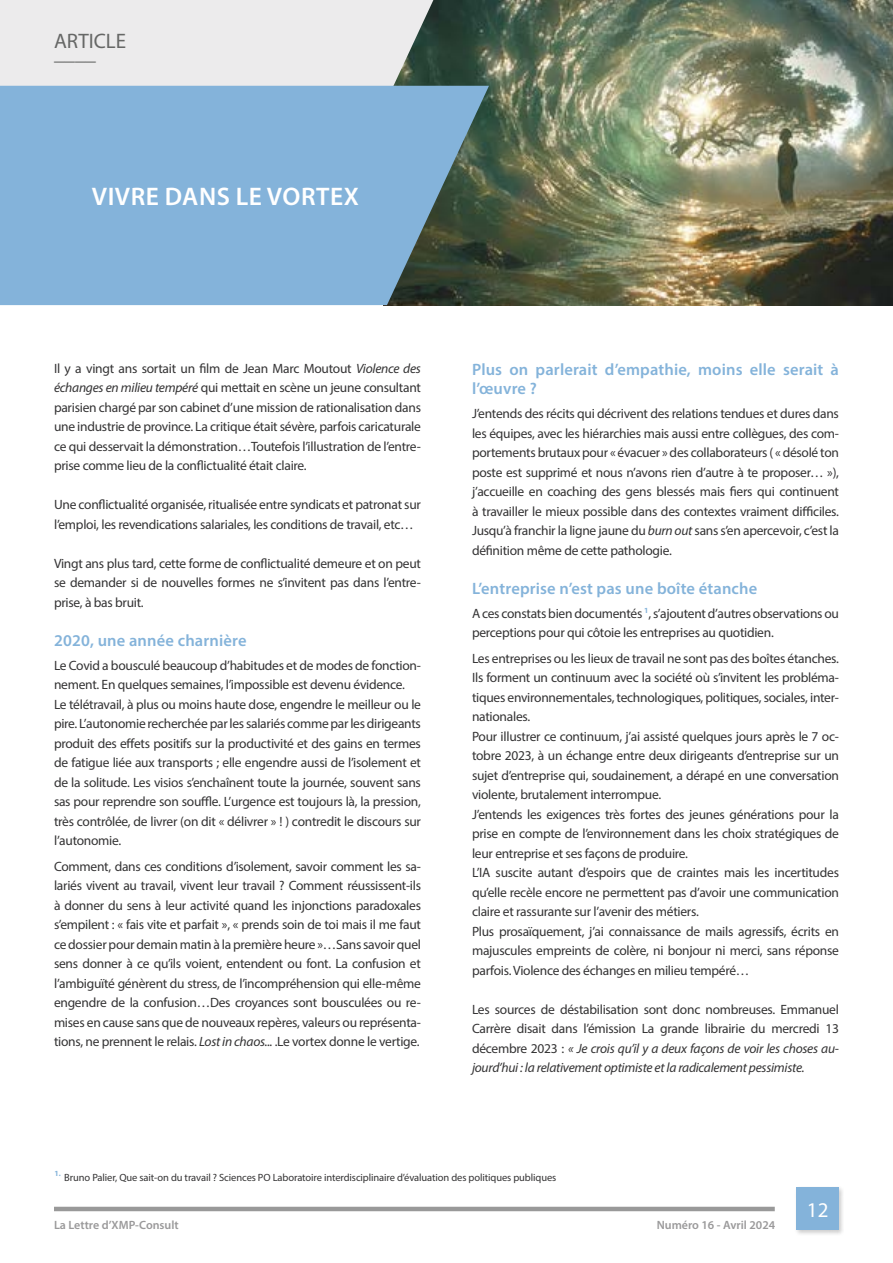
<style>
.page{position:relative;width:893px;height:1263px;background:#fff}
.page>*{position:absolute;margin:0;border:0;box-sizing:border-box;transform-origin:0 0}
.t1{font:600 25.5px "Myriad Pro";letter-spacing:.02em;color:#fff}
.t2{font:21px "Myriad Pro";color:#666766}
.t3{font:21px "Myriad Pro";color:#fff}
.t4{font:600 16.5px/19.5px "Myriad Pro";letter-spacing:.01em;color:#84b3da}
.t5{font:13.5px/19.5px "Myriad Pro";letter-spacing:-.02em;color:#343334;text-align:justify}
.t6{font:600 12px "Myriad Pro";color:#9a999a}
.t7{font:10.5px "Myriad Pro";letter-spacing:-.01em;color:#343334}
.s1{font-style:italic}
</style>
<div class="page">
<hr style="left:54px;top:1207px;width:721px;height:4px;background:#999">
<div style="left:795px;top:1186px;width:49px;height:49px;background:#000;opacity:.2"></div>
<div style="left:796px;top:1188px;width:43px;height:42px;background:#84b3da"></div>
<img style="left:433px;top:0;width:460px;height:305px">
<div style="left:0;top:0;width:433px;height:86px;background:#ecebec"></div>
<svg style="left:0;top:86px;width:489px;height:219px;background:#7ba7c8"></svg>
<h2 class="t2" style="left:54px;top:28px;width:74px">ARTICLE</h2>
<h2 class="t2" style="left:54px;top:40px;width:43px">____</h2>
<h1 class="t1" style="left:92px;top:180px;width:268px">VIVRE DANS LE VORTEX</h1>
<p class="t5" style="left:54px;top:358px;width:368px">Il y a vingt ans sortait un film de Jean Marc Moutout <span class="s1">Violence des échanges en milieu tempéré</span> qui mettait en scène un jeune consultant parisien chargé par son cabinet d’une mission de rationalisation dans une industrie de province. La critique était sévère, parfois caricaturale ce qui desservait la démonstration…Toutefois l’illustration de l’entre&shy;prise comme lieu de la conflictualité était claire.</p>
<p class="t5" style="left:54px;top:495px;width:368px">Une conflictualité organisée, ritualisée entre syndicats et patronat sur l’emploi, les revendications salariales, les conditions de travail, etc…</p>
<p class="t5" style="left:54px;top:553px;width:368px">Vingt ans plus tard, cette forme de conflictualité demeure et on peut se demander si de nouvelles formes ne s’invitent pas dans l’entre&shy;prise, à bas bruit.</p>
<p class="t4" style="left:54px;top:630px;width:194px">2020, une année charnière</p>
<p class="t5" style="left:54px;top:655px;width:368px;text-align:left">Le Covid a bousculé beaucoup d’habitudes et de modes de fonction&shy;nement. En quelques semaines, l’impossible est devenu évidence.<br>Le télétravail, à plus ou moins haute dose, engendre le meilleur ou le pire. L’autonomie recherchée par les salariés comme par les dirigeants produit des effets positifs sur la productivité et des gains en termes de fatigue liée aux transports ; elle engendre aussi de l’isolement et de la solitude. Les visios s’enchaînent toute la journée, souvent sans sas pour reprendre son souffle. L’urgence est toujours là, la pression, très contrôlée, de livrer (on dit « délivrer » ! ) contredit le discours sur l’autonomie.</p>
<p class="t5" style="left:54px;top:856px;width:368px">Comment, dans ces conditions d’isolement, savoir comment les sa&shy;lariés vivent au travail, vivent leur travail ? Comment réussissent-ils à donner du sens à leur activité quand les injonctions paradoxales s’empilent : « fais vite et parfait », « prends soin de toi mais il me faut ce dossier pour demain matin à la première heure »…Sans savoir quel sens donner à ce qu’ils voient, entendent ou font. La confusion et l’ambiguïté génèrent du stress, de l’incompréhension qui elle-même engendre de la confusion…Des croyances sont bousculées ou re&shy;mises en cause sans que de nouveaux repères, valeurs ou représenta&shy;tions, ne prennent le relais. <span class="s1">Lost in chaos...</span> .Le vortex donne le vertige.</p>
<p class="t4" style="left:472px;top:359px;width:368px">Plus on parlerait d’empathie, moins elle serait à l’œuvre ?</p>
<p class="t5" style="left:472px;top:404px;width:368px">J’entends des récits qui décrivent des relations tendues et dures dans les équipes, avec les hiérarchies mais aussi entre collègues, des com&shy;portements brutaux pour « évacuer » des collaborateurs ( « désolé ton poste est supprimé et nous n’avons rien d’autre à te proposer… »), j’accueille en coaching des gens blessés mais fiers qui continuent à travailler le mieux possible dans des contextes vraiment difficiles.<br>Jusqu’à franchir la ligne jaune du <span class="s1">burn out</span> sans s’en apercevoir, c’est la définition même de cette pathologie.</p>
<p class="t4" style="left:472px;top:578px;width:287px">L’entreprise n’est pas une boîte étanche</p>
<p class="t5" style="left:472px;top:603px;width:368px">A ces constats bien documentés <sup>1</sup>, s’ajoutent d’autres observations ou perceptions pour qui côtoie les entreprises au quotidien.</p>
<p class="t5" style="left:472px;top:648px;width:368px;text-align:left">Les entreprises ou les lieux de travail ne sont pas des boîtes étanches.<br>Ils forment un continuum avec la société où s’invitent les probléma&shy;tiques environnementales, technologiques, politiques, sociales, inter&shy;nationales.<br>Pour illustrer ce continuum, j’ai assisté quelques jours après le 7 oc&shy;tobre 2023, à un échange entre deux dirigeants d’entreprise sur un sujet d’entreprise qui, soudainement, a dérapé en une conversation violente, brutalement interrompue.<br>J’entends les exigences très fortes des jeunes générations pour la prise en compte de l’environnement dans les choix stratégiques de leur entreprise et ses façons de produire.<br>L’IA suscite autant d’espoirs que de craintes mais les incertitudes qu’elle recèle encore ne permettent pas d’avoir une communication claire et rassurante sur l’avenir des métiers.<br>Plus prosaïquement, j’ai connaissance de mails agressifs, écrits en majuscules empreints de colère, ni bonjour ni merci, sans réponse parfois. Violence des échanges en milieu tempéré…</p>
<p class="t5" style="left:472px;top:999px;width:368px">Les sources de déstabilisation sont donc nombreuses. Emmanuel Carrère disait dans l’émission La grande librairie du mercredi 13 décembre 2023 : <span class="s1">« Je crois qu’il y a deux façons de voir les choses au&shy;jourd’hui : la relativement optimiste et la radicalement pessimiste.</span></p>
<p class="t7" style="left:54px;top:1171px;width:503px"><sup>1.</sup> Bruno Palier, Que sait-on du travail ? Sciences PO Laboratoire interdisciplinaire d’évaluation des politiques publiques</p>
<p class="t6" style="left:54px;top:1217px;width:126px">La Lettre d’XMP-Consult</p>
<p class="t6" style="left:657px;top:1217px;width:120px">Numéro 16 - Avril 2024</p>
<h2 class="t3" style="left:807px;top:1197px;width:23px">12</h2>
</div>
